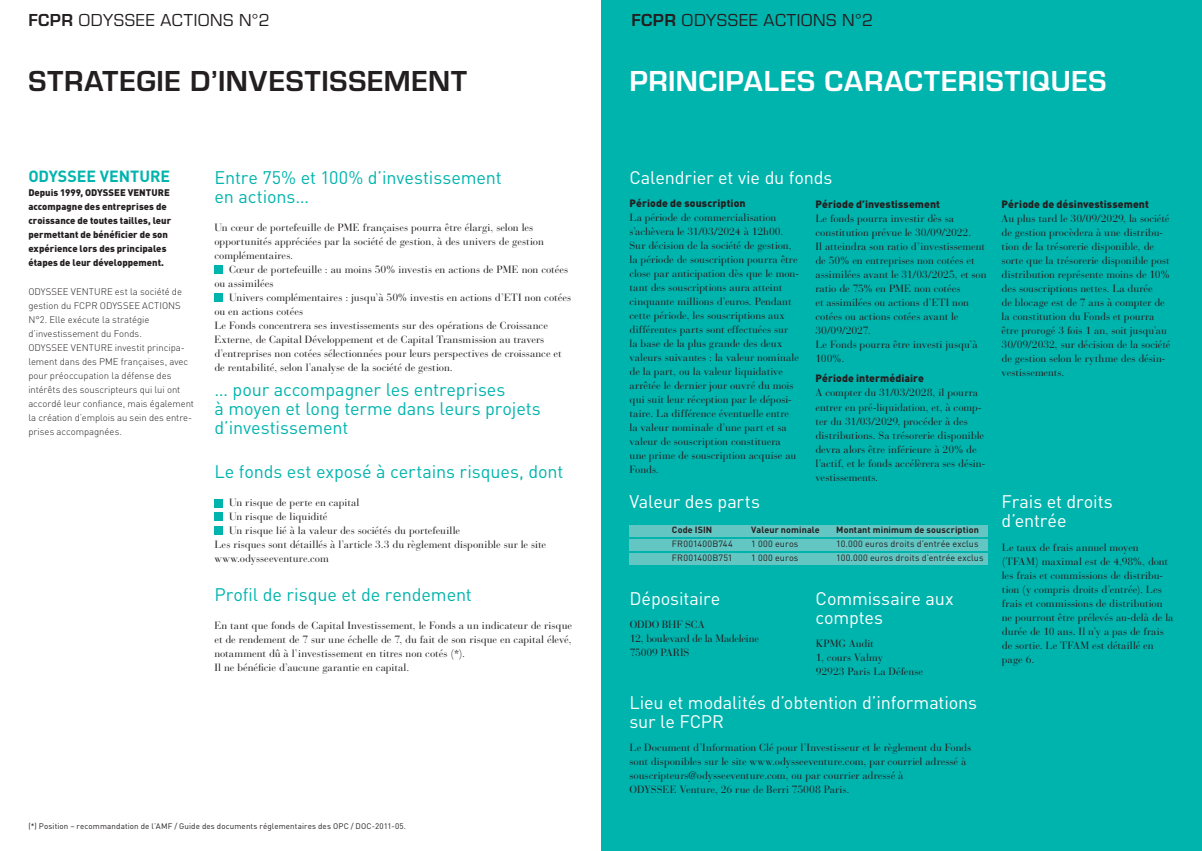
<style>
.page{position:relative;width:1202px;height:851px;background:#fff}
.page>*{position:absolute;margin:0;border:0;box-sizing:border-box;transform-origin:0 0}
.t1{font:700 30px "Eurostile";letter-spacing:.02em;color:#fff}
.t2{font:700 30px "Eurostile";letter-spacing:.025em;color:#231f20}
.t3{font:18px/19px "DINOT";letter-spacing:-.005em;color:#00b4ae}
.t4{font:18px/19px "DINOT";letter-spacing:-.005em;color:#fff}
.t5{font:18px "Eurostile";letter-spacing:.025em;color:#231f20}
.t6{font:700 16px "DINOT";letter-spacing:-.005em;color:#00b4ae}
.t7{font:10.5px/14px "Bauer Bodoni Std";letter-spacing:-.005em;color:#231f20}
.t8{font:900 10.5px "DINOT";letter-spacing:.005em;color:#231f20}
.t9{font:10.5px "Bauer Bodoni Std";letter-spacing:-.025em;color:#231f20}
.t10{font:300 9.5px/14px "DINOT";color:#231f20;text-align:justify}
.t11{font:900 9.5px/14px "DINOT";color:#231f20}
.t12{font:9px "DINOT";letter-spacing:.01em;color:#231f20}
.t13{font:700 9px "DINOT";letter-spacing:.01em;color:#231f20}
.t14{font:8px "DINOT";letter-spacing:.015em;color:#231f20}
.s1{font-weight:700}
</style>
<div class="page">
<div style="left:214px;top:265px;width:9px;height:8px;background:#00b4ae"></div>
<div style="left:214px;top:293px;width:9px;height:9px;background:#00b4ae"></div>
<div style="left:214px;top:499px;width:9px;height:8px;background:#00b4ae"></div>
<div style="left:214px;top:512px;width:9px;height:9px;background:#00b4ae"></div>
<div style="left:214px;top:526px;width:9px;height:8px;background:#00b4ae"></div>
<div style="left:601px;top:0;width:601px;height:850px;background:#00b4ae"></div>
<div style="left:629px;top:539px;width:358px;height:11px;background:#63c6c2"></div>
<div style="left:629px;top:553px;width:358px;height:11px;background:#63c6c2"></div>
<div style="left:629px;top:525px;width:358px;height:11px;background:#63c6c2"></div>
<p class="t5" style="left:28px;top:8px;width:243px"><span class="s1">FCPR</span> ODYSSEE ACTIONS N°2</p>
<p class="t5" style="left:631px;top:8px;width:243px"><span class="s1">FCPR</span> ODYSSEE ACTIONS N°2</p>
<p class="t2" style="left:28px;top:59px;width:440px">STRATEGIE D’INVESTISSEMENT</p>
<p class="t1" style="left:629px;top:59px;width:479px">PRINCIPALES CARACTERISTIQUES</p>
<p class="t6" style="left:28px;top:166px;width:143px">ODYSSEE VENTURE</p>
<p class="t11" style="left:28px;top:185px;width:143px">Depuis 1999, ODYSSEE VENTURE</p>
<p class="t11" style="left:28px;top:199px;width:144px">accompagne des entreprises de croissance de toutes tailles, leur</p>
<p class="t11" style="left:28px;top:227px;width:141px">permettant de bénéficier de son</p>
<p class="t11" style="left:28px;top:241px;width:140px">expérience lors des principales</p>
<p class="t11" style="left:28px;top:255px;width:137px">étapes de leur développement.</p>
<p class="t10" style="left:28px;top:283px;width:155px">ODYSSEE VENTURE est la société de gestion du FCPR ODYSSEE ACTIONS N°2. Elle exécute la stratégie</p>
<p class="t10" style="left:28px;top:325px;width:115px">d’investissement du Fonds.</p>
<p class="t10" style="left:28px;top:339px;width:167px;text-align:left">ODYSSEE VENTURE investit principa&shy;lement dans des PME françaises, avec pour préoccupation la défense des intérêts des souscripteurs qui lui ont accordé leur confiance, mais également la création d’emplois au sein des entre&shy;prises accompagnées.</p>
<p class="t3" style="left:214px;top:167px;width:289px">Entre 75% et 100% d’investissement en actions…</p>
<p class="t7" style="left:214px;top:220px;width:331px">Un cœur de portefeuille de PME françaises pourra être élargi, selon les opportunités appréciées par la société de gestion, à des univers de gestion complémentaires.</p>
<p class="t7" style="left:214px;top:262px;width:355px;text-indent:15px">Cœur de portefeuille : au moins 50% investis en actions de PME non cotées ou assimilées</p>
<p class="t7" style="left:214px;top:290px;width:358px;text-indent:15px">Univers complémentaires : jusqu’à 50% investis en actions d’ETI non cotées ou en actions cotées</p>
<p class="t7" style="left:214px;top:318px;width:349px">Le Fonds concentrera ses investissements sur des opérations de Croissance Externe, de Capital Développement et de Capital Transmission au travers d’entreprises non cotées sélectionnées pour leurs perspectives de croissance et de rentabilité, selon l’analyse de la société de gestion.</p>
<p class="t3" style="left:214px;top:379px;width:328px">… pour accompagner les entreprises<br>à moyen et long terme dans leurs projets d’investissement</p>
<p class="t3" style="left:214px;top:461px;width:350px">Le fonds est exposé à certains risques, dont</p>
<p class="t7" style="left:229px;top:495px;width:132px">Un risque de perte en capital</p>
<p class="t7" style="left:229px;top:509px;width:100px">Un risque de liquidité</p>
<p class="t7" style="left:229px;top:523px;width:233px">Un risque lié à la valeur des sociétés du portefeuille</p>
<p class="t7" style="left:214px;top:537px;width:333px">Les risques sont détaillés à l’article 3.3 du règlement disponible sur le site www.odysseeventure.com</p>
<p class="t3" style="left:214px;top:584px;width:259px">Profil de risque et de rendement</p>
<p class="t7" style="left:214px;top:618px;width:359px">En tant que fonds de Capital Investissement, le Fonds a un indicateur de risque et de rendement de 7 sur une échelle de 7, du fait de son risque en capital élevé, notamment dû à l’investissement en titres non cotés (*).<br>Il ne bénéficie d’aucune garantie en capital.</p>
<p class="t4" style="left:629px;top:167px;width:205px">Calendrier et vie du fonds</p>
<p class="t8" style="left:630px;top:196px;width:117px">Période de souscription</p>
<p class="t7" style="left:630px;top:211px;width:171px">La période de commercialisation s’achèvera le 31/03/2024 à 12h00.<br>Sur décision de la société de gestion, la période de souscription pourra être close par anticipation dès que le mon&shy;tant des souscriptions aura atteint cinquante millions d’euros. Pendant cette période, les souscriptions aux différentes parts sont effectuées sur la base de la plus grande des deux valeurs suivantes : la valeur nominale de la part, ou la valeur liquidative arrêtée le dernier jour ouvré du mois qui suit leur réception par le déposi&shy;taire. La différence éventuelle entre la valeur nominale d’une part et sa valeur de souscription constituera une prime de souscription acquise au Fonds.</p>
<p class="t8" style="left:815px;top:196px;width:126px">Période d’investissement</p>
<p class="t7" style="left:815px;top:211px;width:140px">Le fonds pourra investir dès sa</p>
<p class="t7" style="left:815px;top:225px;width:157px">constitution prévue le 30/09/2022.</p>
<p class="t7" style="left:815px;top:239px;width:173px">Il atteindra son ratio d’investissement de 50% en entreprises non cotées et assimilées avant le 31/03/2025, et son ratio de 75% en PME non cotées</p>
<p class="t7" style="left:815px;top:295px;width:155px">et assimilées ou actions d’ETI non cotées ou actions cotées avant le<br>30/09/2027.</p>
<p class="t7" style="left:815px;top:337px;width:164px">Le Fonds pourra être investi jusqu’à<br>100%.</p>
<p class="t8" style="left:815px;top:371px;width:110px">Période intermédiaire</p>
<p class="t7" style="left:815px;top:386px;width:171px">A compter du 31/03/2028, il pourra entrer en pré-liquidation, et, à comp&shy;ter du 31/03/2029, procéder à des distributions. Sa trésorerie disponible devra alors être inférieure à 20% de l’actif, et le fonds accélèrera ses désin&shy;vestissements.</p>
<p class="t4" style="left:629px;top:491px;width:132px">Valeur des parts</p>
<p class="t13" style="left:672px;top:523px;width:42px">Code ISIN</p>
<p class="t12" style="left:672px;top:537px;width:62px">FR001400B744</p>
<p class="t12" style="left:672px;top:551px;width:62px">FR001400B751</p>
<p class="t13" style="left:751px;top:523px;width:70px">Valeur nominale</p>
<p class="t12" style="left:751px;top:537px;width:49px">1 000 euros</p>
<p class="t12" style="left:751px;top:551px;width:49px">1 000 euros</p>
<p class="t13" style="left:836px;top:523px;width:144px">Montant minimum de souscription</p>
<p class="t12" style="left:836px;top:537px;width:144px">10.000 euros droits d’entrée exclus</p>
<p class="t12" style="left:836px;top:551px;width:149px">100.000 euros droits d’entrée exclus</p>
<p class="t4" style="left:630px;top:588px;width:92px">Dépositaire</p>
<p class="t7" style="left:630px;top:617px;width:77px">ODDO BHF SCA</p>
<p class="t9" style="left:630px;top:632px;width:131px">12, boulevard de la Madeleine</p>
<p class="t7" style="left:630px;top:645px;width:61px">75009 PARIS</p>
<p class="t4" style="left:815px;top:588px;width:140px">Commissaire aux comptes</p>
<p class="t7" style="left:816px;top:636px;width:60px">KPMG Audit</p>
<p class="t7" style="left:816px;top:650px;width:69px">1, cours Valmy</p>
<p class="t7" style="left:816px;top:664px;width:109px">92923 Paris La Défense</p>
<p class="t8" style="left:1002px;top:196px;width:149px">Période de désinvestissement</p>
<p class="t7" style="left:1002px;top:211px;width:170px">Au plus tard le 30/09/2029, la société de gestion procèdera à une distribu&shy;tion de la trésorerie disponible, de sorte que la trésorerie disponible post distribution représente moins de 10% des souscriptions nettes. La durée<br>de blocage est de 7 ans à compter de la constitution du Fonds et pourra être prorogé 3 fois 1 an, soit jusqu’au 30/09/2032, sur décision de la société de gestion selon le rythme des désin&shy;vestissements.</p>
<p class="t4" style="left:1002px;top:491px;width:113px">Frais et droits</p>
<p class="t4" style="left:1002px;top:510px;width:66px">d’entrée</p>
<p class="t7" style="left:1002px;top:540px;width:173px">Le taux de frais annuel moyen (TFAM) maximal est de 4,98%, dont les frais et commissions de distribu&shy;tion (y compris droits d’entrée). Les frais et commissions de distribution ne pourront être prélevés au-delà de la durée de 10 ans. Il n’y a pas de frais de sortie. Le TFAM est détaillé en page 6.</p>
<p class="t4" style="left:629px;top:692px;width:349px">Lieu et modalités d’obtention d’informations sur le FCPR</p>
<p class="t7" style="left:630px;top:740px;width:343px">Le Document d’Information Clé pour l’Investisseur et le règlement du Fonds sont disponibles sur le site www.odysseeventure.com, par courriel adressé à souscripteurs@odysseeventure.com, ou par courrier adressé à<br>ODYSSEE Venture, 26 rue de Berri 75008 Paris.</p>
<p class="t14" style="left:28px;top:820px;width:379px">(*) Position – recommandation de l’AMF / Guide des documents réglementaires des OPC / DOC-2011-05.</p>
</div>
